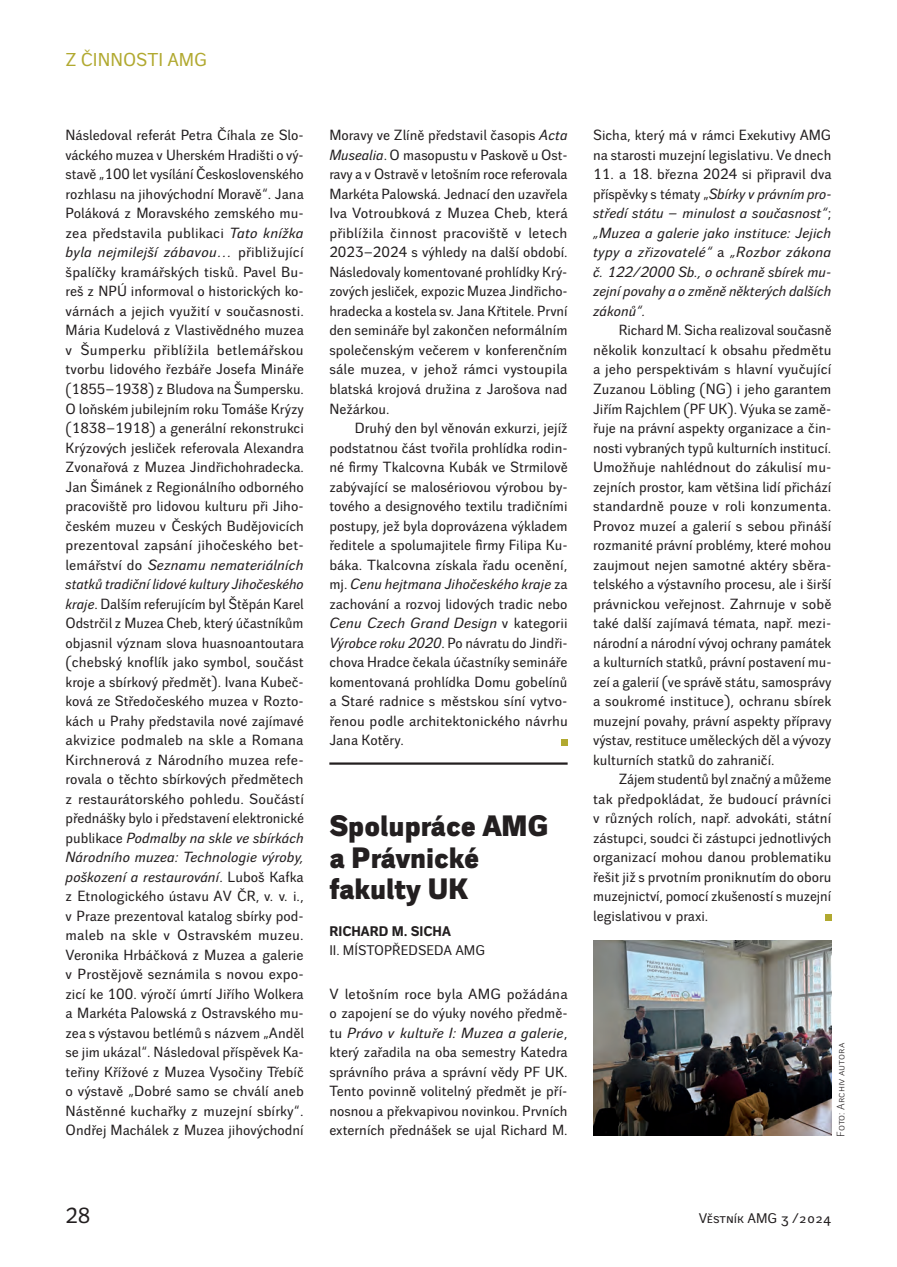
<style>
.page{position:relative;width:897px;height:1267px;background:#fff}
.page>*{position:absolute;margin:0;border:0;box-sizing:border-box;transform-origin:0 0}
.t1{font:900 28.5px/31.5px "Walbaum Grotesk";color:#231f20}
.t2{font:21px "Walbaum Grotesk Text";color:#231f20}
.t3{font:18px "Walbaum Grotesk Text";color:#b1a930}
.t4{font:14.25px/19.5px "Walbaum Grotesk Text";color:#231f20;text-align:justify}
.t5{font:italic 14.25px/19.5px "Walbaum Grotesk Text";letter-spacing:-.005em;color:#231f20;text-align:justify}
.t6{font:13.5px "Walbaum Grotesk Text";color:#231f20}
.t7{font:700 13.5px "Walbaum Grotesk Text";color:#231f20}
.t8{font:10.5px "Walbaum Grotesk";color:#231f20}
.s1{font-style:italic}
.s2{font-style:normal}
</style>
<div class="page">
<img style="left:593px;top:940px;width:238px;height:195px">
<hr style="left:329px;top:762px;width:238px;height:2px;background:#231f20">
<svg style="left:561px;top:739px;width:6px;height:6px"></svg>
<svg style="left:825px;top:914px;width:6px;height:6px"></svg>
<p class="t3" style="left:66px;top:49px;width:143px">z činnosti AMG</p>
<p class="t4" style="left:66px;top:126px;width:240px">N ásledoval referát Petra Číhala ze Slo&shy;váckého muzea v U herském Hradišti o vý&shy;stavě „100 let vysílání Československého rozhlasu na jihovýchodní Moravě“. Jana Poláková z Moravského zemského mu&shy;zea představila publikaci <span class="s1">Tato knížka byla nejmilejší zábavou…</span> přibližující špalíčky kramářských tisků. Pavel Bu&shy;reš z NP Ú informoval o historických ko&shy;várnách a jejich využití v současnosti.<br>Mária Kudelová z Vlastivědného muzea v Šumperku přiblížila betlemářskou tvorbu lidového řezbáře Josefa Mináře (1855–1938) z Bludova na Šumpersku.<br>O loňském jubilejním roku Tomáše Krýzy (1838–1918) a generální rekonstrukci Krýzových jesliček referovala Alexandra Zvonařová z Muzea Jindřichohradecka.<br>Jan Šimánek z Regionálního odborného pracoviště pro lidovou kulturu při Jiho&shy;českém muzeu v Českých Budějovicích prezentoval zapsání jihočeského bet&shy;lemářství do <span class="s1">Seznamu nemateriálních statků tradiční lidové kultury Jihočeského kraje</span>. Dalším referujícím byl Štěpán Karel Odstrčil z Muzea Cheb, který účastníkům objasnil význam slova huasnoantoutara (chebský knoflík jako symbol, součást kroje a sbírkový předmět). Ivana Kubeč&shy;ková ze Středočeského muzea v Rozto&shy;kách u Prahy představila nové zajímavé akvizice podmaleb na skle a Romana Kirchnerová z N árodního muzea refe&shy;rovala o těchto sbírkových předmětech z restaurátorského pohledu. Součástí přednášky bylo i představení elektronické publikace <span class="s1">Podmalby na skle ve sbírkách Národního muzea: Technologie výroby, poškození a restaurování</span>. Luboš Kafka z Etnologického ústavu AV ČR, v. v. i., v Praze prezentoval katalog sbírky pod&shy;maleb na skle v Ostravském muzeu.<br>Veronika Hrbáčková z Muzea a galerie v Prostějově seznámila s novou expo&shy;zicí ke 100. výročí úmrtí Jiřího Wolkera a Markéta Palowská z Ostravského mu&shy;zea s výstavou betlémů s názvem „Anděl se jim ukázal“. N ásledoval příspěvek Ka&shy;teřiny Křížové z Muzea Vysočiny Třebíč o výstavě „Dobré samo se chválí aneb Nástěnné kuchařky z muzejní sbírky“.<br>Ondřej Machálek z Muzea jihovýchodní</p>
<p class="t4" style="left:329px;top:126px;width:240px">Moravy ve Zlíně představil časopis <span class="s1">Acta Musealia</span>. O masopustu v Paskově u Ost&shy;ravy a v Ostravě v letošním roce referovala Markéta Palowská. Jednací den uzavřela Iva Votroubková z Muzea Cheb, která přiblížila činnost pracoviště v letech 2023–2024 s výhledy na další období.<br>N ásledovaly komentované prohlídky Krý&shy;zových jesliček, expozic Muzea Jindřicho&shy;hradecka a kostela sv. Jana Křtitele. První den semináře byl zakončen neformálním společenským večerem v konferenčním sále muzea, v jehož rámci vystoupila blatská krojová družina z Jarošova nad N ežárkou.</p>
<p class="t4" style="left:329px;top:419px;width:240px;text-indent:26px">Druhý den byl věnován exkurzi, jejíž podstatnou část tvořila prohlídka rodin&shy;né firmy Tkalcovna Kubák ve Strmilově zabývající se malosériovou výrobou by&shy;tového a designového textilu tradičními postupy, jež byla doprovázena výkladem ředitele a spolumajitele firmy Filipa Ku&shy;báka. Tkalcovna získala řadu ocenění, mj. <span class="s1">Cenu hejtmana Jihočeského kraje</span> za zachování a rozvoj lidových tradic nebo <span class="s1">Cenu Czech Grand Design</span> v kategorii <span class="s1">Výrobce roku 2020</span>. Po návratu do Jindři&shy;chova Hradce čekala účastníky semináře komentovaná prohlídka Domu gobelínů a Staré radnice s městskou síní vytvo&shy;řenou podle architektonického návrhu Jana Kotěry.</p>
<h1 class="t1" style="left:329px;top:811px;width:221px">Spolupráce AMG a Právnické fakulty UK</h1>
<p class="t7" style="left:329px;top:923px;width:123px">RICHARD M. SICHA</p>
<p class="t6" style="left:329px;top:942px;width:157px">II. m ístopředseda AMG</p>
<p class="t4" style="left:329px;top:984px;width:240px">V letošním roce byla AMG požádána o zapojení se do výuky nového předmě&shy;tu <span class="s1">Právo v kultuře I: Muzea a galerie</span>, který zařadila na oba semestry Katedra správního práva a správní vědy PF UK.<br>Tento povinně volitelný předmět je pří&shy;nosnou a překvapivou novinkou. Prvních externích přednášek se ujal Richard M.</p>
<p class="t4" style="left:593px;top:126px;width:240px">Sicha, který má v rámci Exekutivy AMG na starosti muzejní legislativu. Ve dnech</p>
<p class="t5" style="left:593px;top:165px;width:240px"><span class="s2">11. a 18. března 2024 si připravil dva příspěvky s tématy „</span>Sbírky v právním pro&shy;středí státu – minulost a současnost“<span class="s2">; </span>„Muzea a galerie jako instituce: Jejich typy a zřizovatelé“ <span class="s2">a</span> „Rozbor zákona č. 122/2000 Sb., o ochraně sbírek mu&shy;zejní povahy a o změně některých dalších zákonů“.</p>
<p class="t4" style="left:593px;top:321px;width:240px;text-indent:26px">Richard M. Sicha realizoval současně několik konzultací k obsahu předmětu a jeho perspektivám s hlavní vyučující Zuzanou Löbling (N G) i jeho garantem Jiřím Rajchlem (PF UK ). Výuka se zamě&shy;řuje na právní aspekty organizace a čin&shy;nosti vybraných typů kulturních institucí.<br>U možňuje nahlédnout do zákulisí mu&shy;zejních prostor, kam většina lidí přichází standardně pouze v roli konzumenta.<br>Provoz muzeí a galerií s sebou přináší rozmanité právní problémy, které mohou zaujmout nejen samotné aktéry sběra&shy;telského a výstavního procesu, ale i širší právnickou veřejnost. Zahrnuje v sobě také další zajímavá témata, např. mezi&shy;národní a národní vývoj ochrany památek a kulturních statků, právní postavení mu&shy;zeí a galerií (ve správě státu, samosprávy a soukromé instituce), ochranu sbírek muzejní povahy, právní aspekty přípravy výstav, restituce uměleckých děl a vývozy kulturních statků do zahraničí.</p>
<p class="t4" style="left:593px;top:770px;width:240px;text-indent:26px">Zájem studentů byl značný a můžeme tak předpokládat, že budoucí právníci v různých rolích, např. advokáti, státní zástupci, soudci či zástupci jednotlivých organizací mohou danou problematiku řešit již s prvotním proniknutím do oboru muzejnictví, pomocí zkušeností s muzejní legislativou v praxi.</p>
<p class="t8" style="left:834px;top:1136px;width:95px;rotate:-90deg">Foto: Archiv autora</p>
<h2 class="t2" style="left:66px;top:1203px;width:26px">28</h2>
<p class="t6" style="left:698px;top:1210px;width:134px">Věstník AMG 3 /2024</p>
</div>
